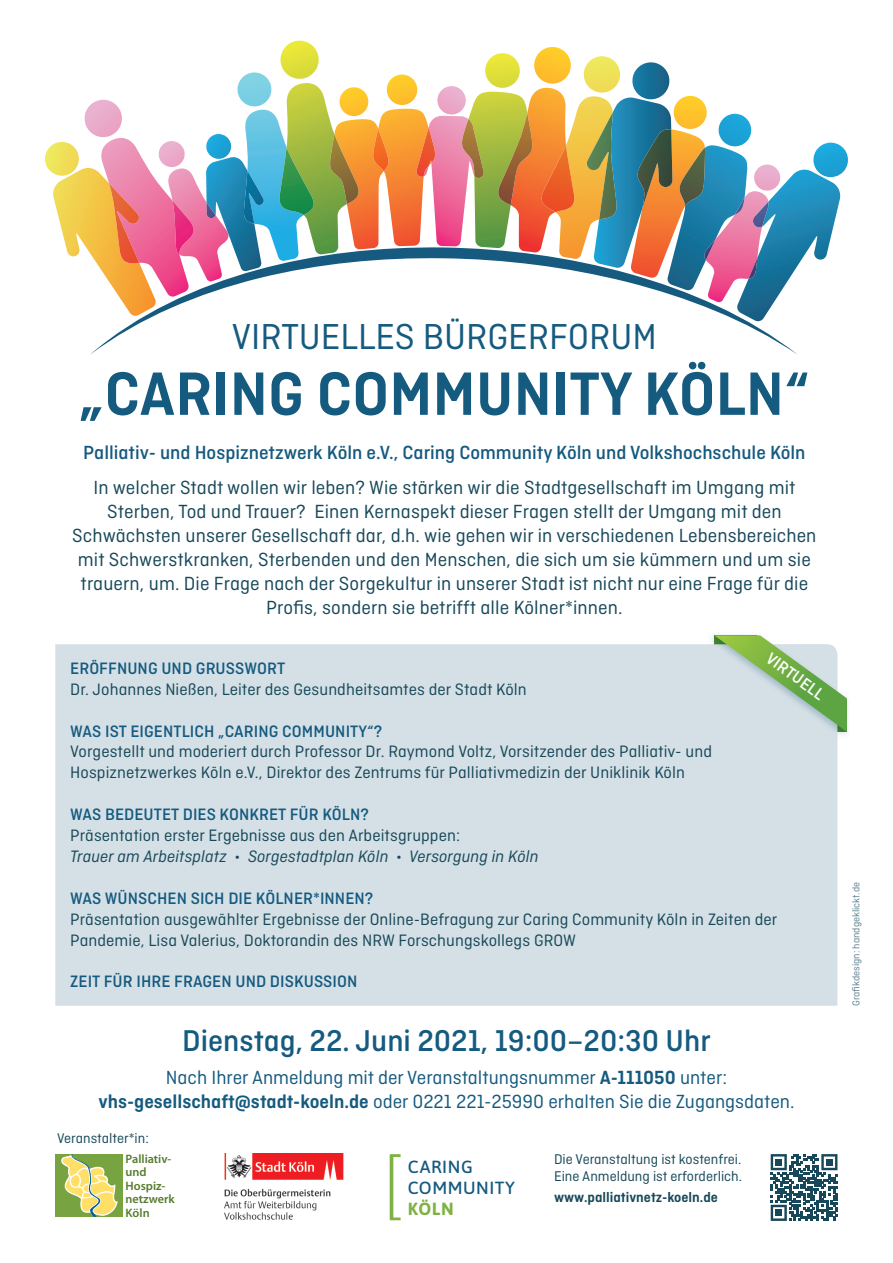
<style>
.page{position:relative;width:893px;height:1263px;background:#fff}
.page>*{position:absolute;margin:0;border:0;box-sizing:border-box;transform-origin:0 0}
.t1{font:600 64.35px "Ciutadella";color:#155a7f}
.t2{font:37.95px "Ciutadella";color:#155a7f}
.t3{font:500 31.65px "Ciutadella";color:#155a7f}
.t4{font:20.1px/24px "Ciutadella";letter-spacing:.005em;color:#174859;text-align:center}
.t5{font:20.1px/24px "Ciutadella";color:#155a7f;text-align:center}
.t6{font:500 20.1px "Ciutadella";color:#155a7f}
.t7{font:500 17.55px/21.1px "Asap";letter-spacing:.03em;color:#155a7f}
.t8{font:700 17.55px "Asap";color:#7fb242}
.t9{font:17.4px/20.9px "Ciutadella";letter-spacing:.005em;color:#174859}
.t10{font:500 17.4px "Ciutadella";letter-spacing:.005em;color:#155a7f}
.t11{font:italic 17.4px "Ciutadella";letter-spacing:.005em;color:#174859}
.t12{font:500 17.4px "Ciutadella";color:#fff}
.t13{font:14.85px/17px "Ciutadella";color:#174859}
.t14{font:600 14.85px "Ciutadella";color:#174859}
.t15{font:14.7px "Ciutadella";color:#174859}
.t16{font:600 12.3px/13.5px "Myriad Pro";color:#577b2e}
.t17{font:10.5px "Ciutadella";color:#5c8190}
.s1{font-weight:600}
</style>
<div class="page">
<svg style="left:45px;top:41px;width:803px;height:224px"></svg>
<svg style="left:90px;top:247px;width:708px;height:108px"></svg>
<div style="left:55px;top:644px;width:782px;height:362px;background:#d4e0e6"></div>
<img style="left:711px;top:634px;width:137px;height:105px">
<div style="left:707px;top:644px;width:130px;height:95px;background:#d4e0e6"></div>
<svg style="left:714px;top:635px;width:133px;height:97px;background:#b8d2b7"></svg>
<div style="left:55px;top:1154px;width:68px;height:63px;background:#78a341"></div>
<svg style="left:61px;top:1154px;width:57px;height:63px"></svg>
<img style="left:224px;top:1154px;width:120px;height:66px">
<svg style="left:390px;top:1154px;width:11px;height:66px"></svg>
<svg style="left:771px;top:1154px;width:66px;height:67px"></svg>
<div style="left:775px;top:1159px;width:7px;height:6px;background:#174859"></div>
<div style="left:826px;top:1159px;width:7px;height:6px;background:#174859"></div>
<div style="left:775px;top:1209px;width:7px;height:7px;background:#174859"></div>
<h2 class="t2" style="left:232px;top:316px;width:426px">VIRTUELLES BÜRGERFORUM</h2>
<h1 class="t1" style="left:79px;top:357px;width:732px">„CARING COMMUNITY KÖLN“</h1>
<p class="t6" style="left:83px;top:441px;width:724px">Palliativ- und Hospiznetzwerk Köln e.V., Caring Community Köln und Volkshochschule Köln</p>
<p class="t4" style="left:72px;top:475px;width:746px">In welcher Stadt wollen wir leben? Wie stärken wir die Stadtgesellschaft im Umgang mit Sterben, Tod und Trauer? Einen Kernaspekt dieser Fragen stellt der Umgang mit den Schwächsten unserer Gesellschaft dar, d.h. wie gehen wir in verschiedenen Lebensbereichen mit Schwerstkranken, Sterbenden und den Menschen, die sich um sie kümmern und um sie trauern, um. Die Frage nach der Sorgekultur in unserer Stadt ist nicht nur eine Frage für die Profis, sondern sie betrifft alle Kölner*innen.</p>
<p class="t12" style="left:774px;top:648px;width:69px;rotate:36deg">VIRTUELL</p>
<p class="t10" style="left:70px;top:658px;width:216px">ERÖFFNUNG UND GRUSSWORT</p>
<p class="t9" style="left:70px;top:678px;width:458px">Dr. Johannes Nießen, Leiter des Gesundheitsamtes der Stadt Köln</p>
<p class="t10" style="left:70px;top:721px;width:314px">WAS IST EIGENTLICH „CARING COMMUNITY“?</p>
<p class="t9" style="left:70px;top:741px;width:643px">Vorgestellt und moderiert durch Professor Dr. Raymond Voltz, Vorsitzender des Palliativ- und<br>Hospiznetzwerkes Köln e.V., Direktor des Zentrums für Palliativmedizin der Uniklinik Köln</p>
<p class="t10" style="left:70px;top:805px;width:300px">WAS BEDEUTET DIES KONKRET FÜR KÖLN?</p>
<p class="t9" style="left:70px;top:825px;width:391px">Präsentation erster Ergebnisse aus den Arbeitsgruppen:</p>
<p class="t11" style="left:70px;top:847px;width:470px">Trauer am Arbeitsplatz • Sorgestadtplan Köln • Versorgung in Köln</p>
<p class="t10" style="left:70px;top:888px;width:305px">WAS WÜNSCHEN SICH DIE KÖLNER*INNEN?</p>
<p class="t9" style="left:70px;top:908px;width:709px">Präsentation ausgewählter Ergebnisse der Online-Befragung zur Caring Community Köln in Zeiten der<br>Pandemie, Lisa Valerius, Doktorandin des NRW Forschungskollegs GROW</p>
<p class="t10" style="left:70px;top:972px;width:289px">ZEIT FÜR IHRE FRAGEN UND DISKUSSION</p>
<h3 class="t3" style="left:182px;top:1023px;width:530px">Dienstag, 22. Juni 2021, 19:00–20:30 Uhr</h3>
<p class="t5" style="left:98px;top:1065px;width:698px">Nach Ihrer Anmeldung mit der Veranstaltungsnummer <span class="s1">A-111050</span> unter: <span class="s1">vhs-gesellschaft@stadt-koeln.de</span> oder 0221 221-25990 erhalten Sie die Zugangsdaten.</p>
<p class="t15" style="left:57px;top:1130px;width:93px">Veranstalter*in:</p>
<p class="t16" style="left:126px;top:1152px;width:51px">Palliativ&shy;und<br>Hospiz&shy;netzwerk<br>Köln</p>
<p class="t7" style="left:408px;top:1155px;width:108px">CARING<br>COMMUNITY</p>
<p class="t8" style="left:408px;top:1196px;width:47px">KÖLN</p>
<p class="t13" style="left:554px;top:1151px;width:190px">Die Veranstaltung ist kostenfrei.<br>Eine Anmeldung ist erforderlich.</p>
<p class="t14" style="left:554px;top:1189px;width:165px">www.palliativnetz-koeln.de</p>
<p class="t17" style="left:850px;top:1006px;width:125px;rotate:-90deg">Grafikdesign: handgeklickt.de</p>
</div>
